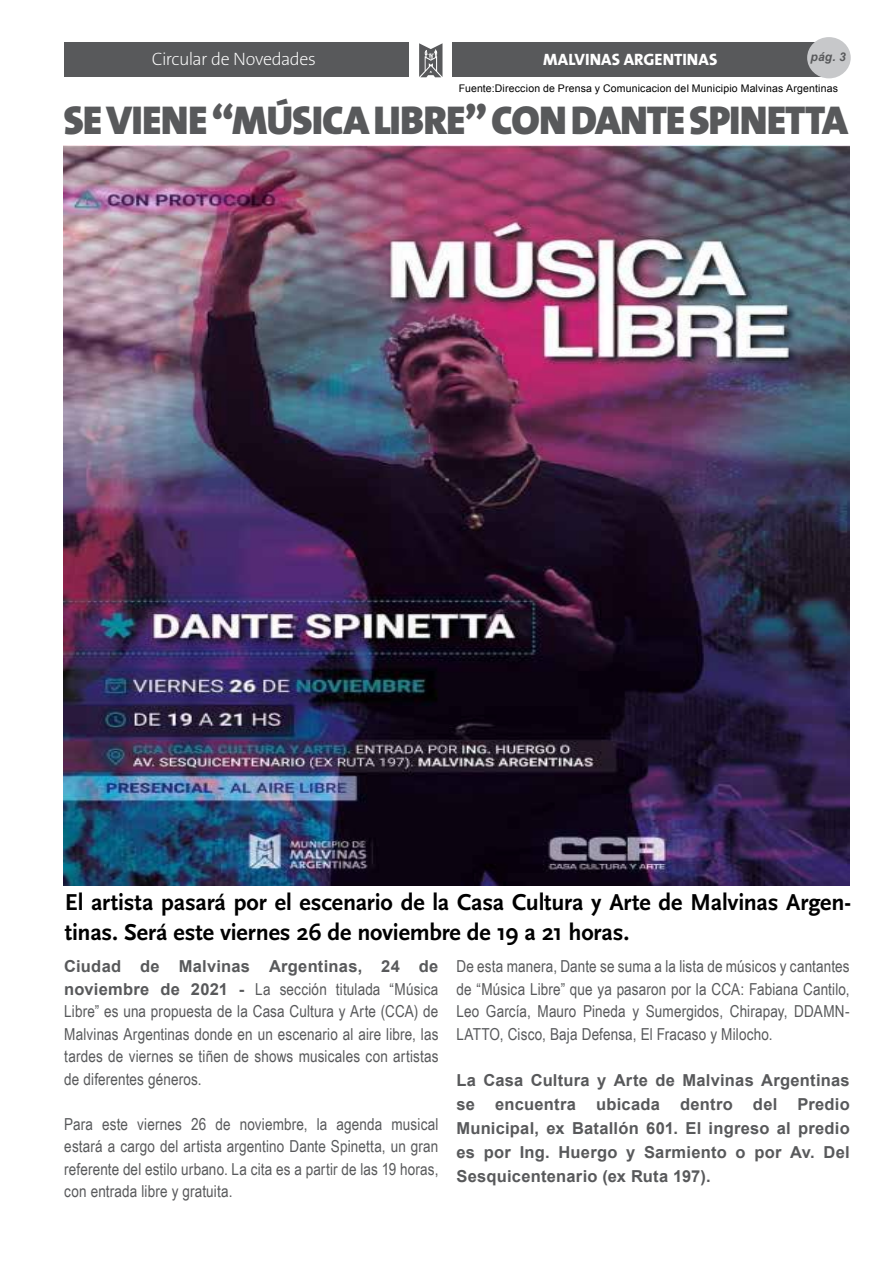
<style>
.page{position:relative;width:893px;height:1263px;background:#fff}
.page>*{position:absolute;margin:0;border:0;box-sizing:border-box;transform-origin:0 0}
.t1{font:900 40.5px "The Sans B9";letter-spacing:-.02em;color:#58595b}
.t2{font:700 24px/30px "Scala Sans";letter-spacing:-.015em;color:#000}
.t3{font:200 18px "The Sans B2";letter-spacing:-.03em;color:#fff}
.t4{font:16.5px/22.5px "Arial Narrow";letter-spacing:.01em;color:#58595b;text-align:justify}
.t5{font:700 16.5px/24px "Arial";letter-spacing:.015em;color:#58595b;text-align:justify}
.t6{font:800 16.5px "The Sans B8";letter-spacing:.005em;color:#fff}
.t7{font:italic 700 12px "Arial";color:#58595b}
.t8{font:10.5px "Arial";letter-spacing:.015em;color:#000}
.s1{font-family:"Arial";font-weight:700}
</style>
<div class="page">
<img style="left:63px;top:145px;width:786px;height:740px">
<div style="left:65px;top:43px;width:344px;height:34px;background:#58595b"></div>
<div style="left:452px;top:43px;width:372px;height:34px;background:#58595b"></div>
<svg style="left:419px;top:43px;width:23px;height:34px"></svg>
<div style="left:807px;top:37px;width:44px;height:41px;background:#c7c8ca;border-radius:50%"></div>
<p class="t3" style="left:152px;top:49px;width:166px">Circular de Novedades</p>
<p class="t6" style="left:543px;top:51px;width:176px">MALVINAS ARGENTINAS</p>
<p class="t7" style="left:811px;top:49px;width:37px">pág. 3</p>
<p class="t8" style="left:459px;top:82px;width:381px">Fuente:Direccion de Prensa y Comunicacion del Municipio Malvinas Argentinas</p>
<h1 class="t1" style="left:63px;top:98px;width:786px">SE VIENE “MÚSICA LIBRE” CON DANTE SPINETTA</h1>
<h2 class="t2" style="left:65px;top:888px;width:788px">El artista pasará por el escenario de la Casa Cultura y Arte de Malvinas Argen&shy;tinas. Será este viernes 26 de noviembre de 19 a 21 horas.</h2>
<p class="t5" style="left:64px;top:955px;width:376px">Ciudad de Malvinas Argentinas, 24 de</p>
<p class="t4" style="left:64px;top:977px;width:376px"><span class="s1">noviembre de 2021 -</span> La sección titulada “Música Libre” es una propuesta de la Casa Cultura y Arte (CCA) de Malvinas Argentinas donde en un escenario al aire libre, las tardes de viernes se tiñen de shows musicales con artistas de diferentes géneros.</p>
<p class="t4" style="left:64px;top:1112px;width:376px">Para este viernes 26 de noviembre, la agenda musical estará a cargo del artista argentino Dante Spinetta, un gran referente del estilo urbano. La cita es a partir de las 19 horas, con entrada libre y gratuita.</p>
<p class="t4" style="left:456px;top:954px;width:395px">De esta manera, Dante se suma a la lista de músicos y cantantes de “Música Libre” que ya pasaron por la CCA: Fabiana Cantilo, Leo García, Mauro Pineda y Sumergidos, Chirapay, DDAMN-LATTO, Cisco, Baja Defensa, El Fracaso y Milocho.</p>
<p class="t5" style="left:456px;top:1069px;width:395px">La Casa Cultura y Arte de Malvinas Argentinas se encuentra ubicada dentro del Predio Municipal, ex Batallón 601. El ingreso al predio es por Ing. Huergo y Sarmiento o por Av. Del Sesquicentenario (ex Ruta 197).</p>
</div>
